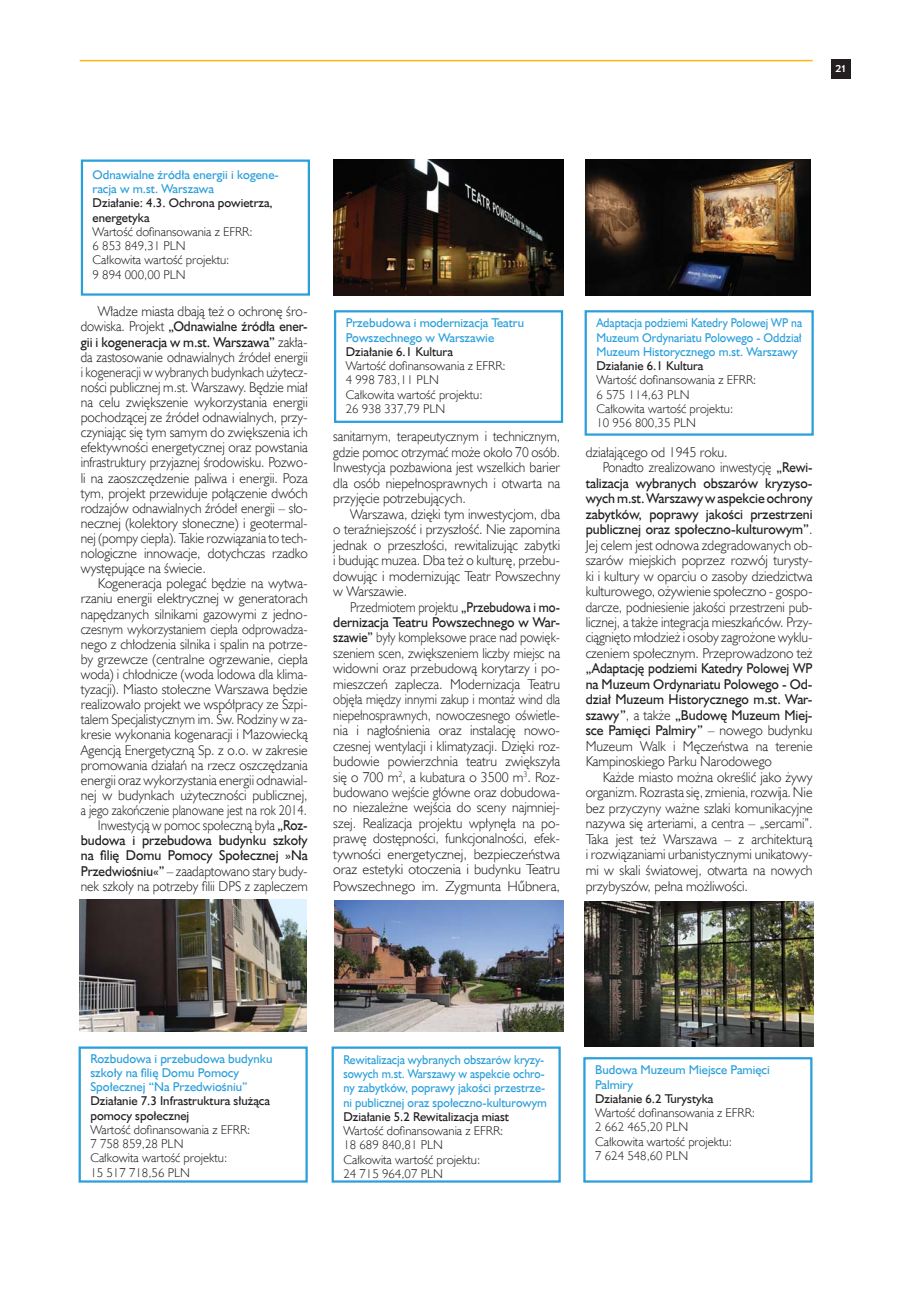
<style>
.page{position:relative;width:919px;height:1289px;background:#fff}
.page>*{position:absolute;margin:0;border:0;box-sizing:border-box;transform-origin:0 0}
.t1{font:14.25px/15.5px "Humanst 521 Lt EU";letter-spacing:-.005em;color:#231f20;text-align:justify}
.t2{font:14.25px/15.5px "Humanst 521 Lt EU";letter-spacing:-.005em;color:#231f20;text-align:justify;scale:.9 1}
.t3{font:14.25px/15.1px "Humanst 521 Lt EU";letter-spacing:-.005em;color:#231f20;text-align:justify;scale:.92 1}
.t4{font:14.25px/15.5px "Humanst 521 Lt EU";letter-spacing:-.005em;color:#231f20;scale:.94 1}
.t5{font:14.25px/15.5px "Humanst 521 EU";letter-spacing:-.005em;color:#231f20;scale:.93 1}
.t6{font:14.25px/15.5px "Humanst 521 EU";letter-spacing:-.005em;color:#231f20}
.t7{font:14.25px "Humanst 521 Lt EU";letter-spacing:-.005em;color:#231f20;scale:.89 1}
.t8{font:12.75px/14.2px "Humanst 521 Lt EU";color:#231f20}
.t9{font:12.75px/14.2px "Humanst 521 EU";color:#2a9fda}
.t10{font:12.75px/14.2px "Humanst 521 EU";color:#231f20}
.t11{font:12.75px/14.2px "Humanst 521 EU";color:#2a9fda;scale:.94 1}
.t12{font:12.75px/14.2px "Humanst 521 EU";color:#2a9fda;text-align:justify;scale:.91 1}
.t13{font:700 10.5px "Opel Sans";color:#fff}
.s1{font-family:"Humanst 521 Lt EU"}
.s2{font-family:"Humanst 521 EU"}
.s3{font-size:15px}
</style>
<div class="page">
<hr style="left:80px;top:60px;width:732px;height:1px;background:#fdb813">
<div style="left:831px;top:60px;width:19px;height:19px;background:#231f20"></div>
<div style="left:81px;top:159px;width:229px;height:137px;border:2px solid #2a9fda"></div>
<div style="left:331px;top:1046px;width:229px;height:136px;border:2px solid #2a9fda"></div>
<div style="left:79px;top:1046px;width:229px;height:136px;border:2px solid #2a9fda"></div>
<img style="left:80px;top:899px;width:226px;height:132px">
<img style="left:333px;top:159px;width:230px;height:137px">
<div style="left:334px;top:310px;width:229px;height:113px;border:2px solid #2a9fda"></div>
<img style="left:334px;top:900px;width:229px;height:131px">
<div style="left:584px;top:310px;width:229px;height:125px;border:2px solid #2a9fda"></div>
<div style="left:583px;top:1057px;width:229px;height:125px;border:2px solid #2a9fda"></div>
<img style="left:585px;top:159px;width:225px;height:137px">
<img style="left:584px;top:901px;width:229px;height:145px">
<p class="t13" style="left:835px;top:62px;width:13px">21</p>
<p class="t9" style="left:93px;top:167px;width:188px">Odnawialne źródła energii i kogene&shy;racja w m.st. Warszawa</p>
<p class="t10" style="left:93px;top:196px;width:182px">Działanie: 4.3. Ochrona powietrza, energetyka</p>
<p class="t8" style="left:93px;top:224px;width:161px">Wartość dofinansowania z EFRR:<br>6 853 849,31 PLN<br>Całkowita wartość projektu:<br>9 894 000,00 PLN</p>
<p class="t1" style="left:98px;top:303px;width:211px">Władze miasta dbają też o ochronę śro-</p>
<p class="t5" style="left:81px;top:319px;width:245px"><span class="s1">dowiska. Projekt</span> „Odnawialne źródła ener&shy;gii i kogeneracja w m.st. Warszawa” <span class="s1">zakła-</span></p>
<p class="t3" style="left:81px;top:349px;width:248px">da zastosowanie odnawialnych źródeł energii i kogeneracji w wybranych budynkach użytecz&shy;ności publicznej m.st. Warszawy. Będzie miał na celu zwiększenie wykorzystania energii pochodzącej ze źródeł odnawialnych, przy&shy;czyniając się tym samym do zwiększenia ich efektywności energetycznej oraz powstania infrastruktury przyjaznej środowisku. Pozwo&shy;li na zaoszczędzenie paliwa i energii. Poza tym, projekt przewiduje połączenie dwóch rodzajów odnawialnych źródeł energii – sło&shy;necznej (kolektory słoneczne) i geotermal&shy;nej (pompy ciepła). Takie rozwiązania to tech&shy;nologiczne innowacje, dotychczas rzadko występujące na świecie.</p>
<p class="t1" style="left:81px;top:575px;width:228px;text-align:right">Kogeneracja polegać będzie na wytwa&shy;rzaniu energii elektrycznej w generatorach napędzanych silnikami gazowymi z jedno&shy;czesnym wykorzystaniem ciepła odprowadza&shy;nego z chłodzenia silnika i spalin na potrze&shy;by grzewcze (centralne ogrzewanie, ciepła woda) i chłodnicze (woda lodowa dla klima&shy;tyzacji). Miasto stołeczne Warszawa będzie realizowało projekt we współpracy ze Szpi&shy;talem Specjalistycznym im. Św. Rodziny w za&shy;kresie wykonania kogenaracji i Mazowiecką Agencją Energetyczną Sp. z o.o. w zakresie promowania działań na rzecz oszczędzania energii oraz wykorzystania energii odnawial&shy;nej w budynkach użyteczności publicznej, a jego zakończenie planowane jest na rok 2014.<br>Inwestycją w pomoc społeczną była <span class="s2">„Roz-</span></p>
<p class="t6" style="left:81px;top:832px;width:228px">budowa i przebudowa budynku szkoły na filię Domu Pomocy Społecznej »Na</p>
<p class="t4" style="left:81px;top:862px;width:243px"><span class="s2">Przedwiośniu«”</span> – zaadaptowano stary budy&shy;nek szkoły na potrzeby filii DPS z zapleczem</p>
<p class="t9" style="left:346px;top:316px;width:180px">Przebudowa i modernizacja Teatru<br>Powszechnego w Warszawie</p>
<p class="t10" style="left:346px;top:344px;width:109px">Działanie 6.1 Kultura</p>
<p class="t8" style="left:346px;top:358px;width:161px">Wartość dofinansowania z EFRR:<br>4 998 783,11 PLN<br>Całkowita wartość projektu:<br>26 938 337,79 PLN</p>
<p class="t4" style="left:333px;top:428px;width:243px;text-align:justify">sanitarnym, terapeutycznym i technicznym, gdzie pomoc otrzymać może około 70 osób.<br>Inwestycja pozbawiona jest wszelkich barier dla osób niepełnosprawnych i otwarta na przyjęcie potrzebujących.</p>
<p class="t1" style="left:333px;top:506px;width:228px;text-indent:17px">Warszawa, dzięki tym inwestycjom, dba o teraźniejszość i przyszłość. Nie zapomina jednak o przeszłości, rewitalizując zabytki i budując muzea. Dba też o kulturę, przebu&shy;dowując i modernizując Teatr Powszechny w Warszawie.</p>
<p class="t7" style="left:350px;top:598px;width:237px">Przedmiotem projektu <span class="s2">„Przebudowa i mo-</span></p>
<p class="t6" style="left:333px;top:614px;width:228px">dernizacja Teatru Powszechnego w War-</p>
<p class="t2" style="left:333px;top:629px;width:254px"><span class="s2">szawie”</span> były kompleksowe prace nad powięk&shy;szeniem scen, zwiększeniem liczby miejsc na widowni oraz przebudową korytarzy i po&shy;mieszczeń zaplecza. Modernizacja Teatru objęła między innymi zakup i montaż wind dla niepełnosprawnych, nowoczesnego oświetle&shy;nia i nagłośnienia oraz instalację nowo&shy;czesnej wentylacji i klimatyzacji. Dzięki roz&shy;budowie powierzchnia teatru zwiększyła się o 700 m<sup>2</sup>, a kubatura o 3500 m<sup>3</sup>. Roz&shy;budowano wejście główne oraz dobudowa&shy;no niezależne wejścia do sceny najmniej&shy;szej. Realizacja projektu wpłynęła na po&shy;prawę dostępności, funkcjonalności, efek&shy;tywności energetycznej, bezpieczeństwa oraz estetyki otoczenia i budynku Teatru Powszechnego im. Zygmunta H<span class="s3">ű</span>bnera,</p>
<p class="t12" style="left:596px;top:316px;width:227px">Adaptacja podziemi Katedry Polowej WP na Muzeum Ordynariatu Polowego - Oddział Muzeum Historycznego m.st. Warszawy</p>
<p class="t10" style="left:596px;top:358px;width:109px">Działanie 6.1 Kultura</p>
<p class="t8" style="left:596px;top:373px;width:161px">Wartość dofinansowania z EFRR:<br>6 575 114,63 PLN<br>Całkowita wartość projektu:<br>10 956 800,35 PLN</p>
<p class="t1" style="left:602px;top:444px;width:211px;text-indent:-17px">działającego od 1945 roku.<br>Ponadto zrealizowano inwestycję <span class="s2">„Rewi-</span></p>
<p class="t6" style="left:585px;top:475px;width:228px;text-align:justify">talizacja wybranych obszarów kryzyso&shy;wych m.st. Warszawy w aspekcie ochrony zabytków, poprawy jakości przestrzeni publicznej oraz społeczno-kulturowym”<span class="s1">.</span></p>
<p class="t1" style="left:585px;top:536px;width:228px">Jej celem jest odnowa zdegradowanych ob&shy;szarów miejskich poprzez rozwój turysty&shy;ki i kultury w oparciu o zasoby dziedzictwa kulturowego, ożywienie społeczno - gospo&shy;darcze, podniesienie jakości przestrzeni pub&shy;licznej, a także integracja mieszkańców. Przy&shy;ciągnięto młodzież i osoby zagrożone wyklu&shy;czeniem społecznym. Przeprowadzono też</p>
<p class="t5" style="left:585px;top:660px;width:245px;text-align:justify">„Adaptację podziemi Katedry Polowej WP na Muzeum Ordynariatu Polowego - Od&shy;dział Muzeum Historycznego m.st. War&shy;szawy”<span class="s1">, a także</span> „Budowę Muzeum Miej&shy;sce Pamięci Palmiry” <span class="s1">– nowego budynku</span></p>
<p class="t1" style="left:585px;top:738px;width:228px">Muzeum Walk i Męczeństwa na terenie<br>Kampinoskiego Parku Narodowego</p>
<p class="t1" style="left:585px;top:769px;width:228px;text-indent:17px">Każde miasto można określić jako żywy organizm. Rozrasta się, zmienia, rozwĳa. Nie bez przyczyny ważne szlaki komunikacyjne nazywa się arteriami, a centra – „sercami”.<br>Taka jest też Warszawa – z architekturą i rozwiązaniami urbanistycznymi unikatowy&shy;mi w skali światowej, otwarta na nowych przybyszów, pełna możliwości.</p>
<p class="t9" style="left:90px;top:1050px;width:183px">Rozbudowa i przebudowa budynku szkoły na filię Domu Pomocy<br>Społecznej “Na Przedwiośniu”</p>
<p class="t10" style="left:90px;top:1093px;width:181px">Działanie 7.3 Infrastruktura służąca pomocy społecznej</p>
<p class="t8" style="left:90px;top:1122px;width:161px">Wartość dofinansowania z EFRR:<br>7 758 859,28 PLN<br>Całkowita wartość projektu:<br>15 517 718,56 PLN</p>
<p class="t11" style="left:343px;top:1051px;width:218px">Rewitalizacja wybranych obszarów kryzy&shy;sowych m.st. Warszawy w aspekcie ochro&shy;ny zabytków, poprawy jakości przestrze&shy;ni publicznej oraz społeczno-kulturowym</p>
<p class="t10" style="left:343px;top:1108px;width:167px">Działanie 5.2 Rewitalizacja miast</p>
<p class="t8" style="left:343px;top:1123px;width:161px">Wartość dofinansowania z EFRR:<br>18 689 840,81 PLN<br>Całkowita wartość projektu:<br>24 715 964,07 PLN</p>
<p class="t9" style="left:595px;top:1062px;width:176px">Budowa Muzeum Miejsce Pamięci<br>Palmiry</p>
<p class="t10" style="left:595px;top:1091px;width:120px">Działanie 6.2 Turystyka</p>
<p class="t8" style="left:595px;top:1105px;width:161px">Wartość dofinansowania z EFRR:<br>2 662 465,20 PLN<br>Całkowita wartość projektu:<br>7 624 548,60 PLN</p>
</div>
